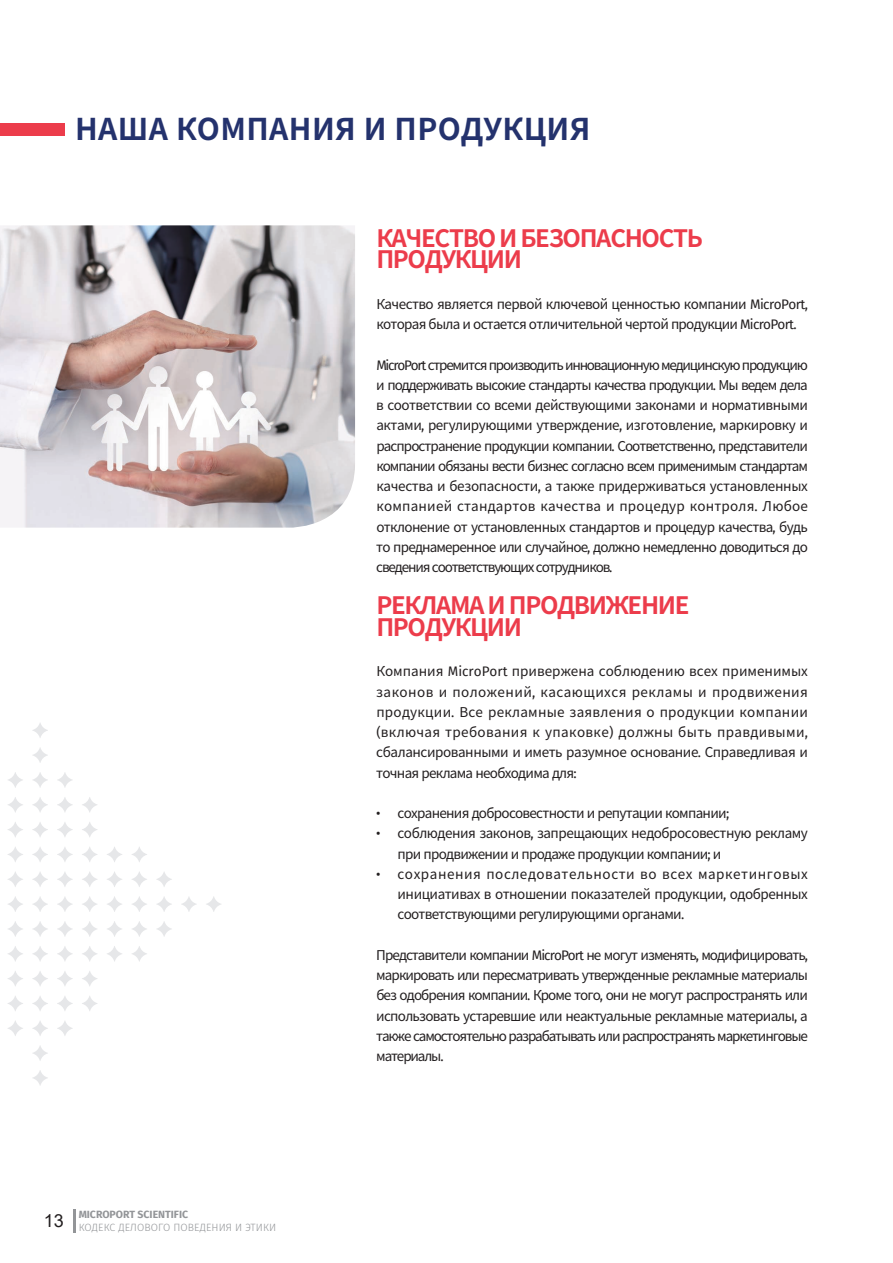
<style>
.page{position:relative;width:893px;height:1263px;background:#fff}
.page>*{position:absolute;margin:0;border:0;box-sizing:border-box;transform-origin:0 0}
.t1{font:700 30px "Noto Sans CJ Ktc";letter-spacing:.015em;color:#24326d}
.t2{font:700 24px/21.8px "Noto Sans CJ Ktc";letter-spacing:-.055em;color:#ec3c4b}
.t3{font:13.5px/20.2px "Noto Sans CJ Ktc";letter-spacing:-.055em;color:#231f20;text-align:justify}
.t4{font:13.5px/20.2px "Noto Sans CJ Ktc";letter-spacing:-.035em;color:#231f20}
.t5{font:300 10.5px/12.8px "Fira Sans";letter-spacing:.01em;color:#939598}
.s1{font-weight:700}
.s2{font-family:"Fira Sans"}
</style>
<div class="page">
<div style="left:0;top:124px;width:64px;height:12px;background:#ec3c4b"></div>
<hr style="left:73px;top:1209px;width:3px;height:23px;background:#939598">
<img style="left:0;top:225px;width:355px;height:303px">
<svg style="left:206px;top:896px;width:15px;height:16px"></svg>
<svg style="left:181px;top:897px;width:16px;height:15px"></svg>
<svg style="left:157px;top:897px;width:15px;height:15px"></svg>
<svg style="left:132px;top:896px;width:15px;height:16px"></svg>
<svg style="left:107px;top:896px;width:15px;height:16px"></svg>
<svg style="left:82px;top:896px;width:15px;height:16px"></svg>
<svg style="left:57px;top:897px;width:16px;height:15px"></svg>
<svg style="left:33px;top:897px;width:15px;height:15px"></svg>
<svg style="left:8px;top:896px;width:15px;height:16px"></svg>
<svg style="left:156px;top:872px;width:16px;height:15px"></svg>
<svg style="left:132px;top:872px;width:15px;height:15px"></svg>
<svg style="left:107px;top:871px;width:15px;height:16px"></svg>
<svg style="left:82px;top:872px;width:15px;height:15px"></svg>
<svg style="left:57px;top:872px;width:16px;height:15px"></svg>
<svg style="left:32px;top:872px;width:16px;height:15px"></svg>
<svg style="left:8px;top:872px;width:15px;height:15px"></svg>
<svg style="left:132px;top:847px;width:15px;height:15px"></svg>
<svg style="left:107px;top:847px;width:15px;height:15px"></svg>
<svg style="left:82px;top:847px;width:16px;height:15px"></svg>
<svg style="left:57px;top:847px;width:16px;height:15px"></svg>
<svg style="left:32px;top:847px;width:16px;height:15px"></svg>
<svg style="left:8px;top:847px;width:15px;height:15px"></svg>
<svg style="left:82px;top:822px;width:16px;height:15px"></svg>
<svg style="left:57px;top:822px;width:16px;height:15px"></svg>
<svg style="left:32px;top:822px;width:16px;height:15px"></svg>
<svg style="left:8px;top:822px;width:15px;height:15px"></svg>
<svg style="left:82px;top:797px;width:15px;height:15px"></svg>
<svg style="left:57px;top:797px;width:16px;height:15px"></svg>
<svg style="left:32px;top:797px;width:16px;height:15px"></svg>
<svg style="left:8px;top:797px;width:15px;height:16px"></svg>
<svg style="left:57px;top:772px;width:15px;height:15px"></svg>
<svg style="left:33px;top:772px;width:15px;height:16px"></svg>
<svg style="left:33px;top:748px;width:15px;height:15px"></svg>
<svg style="left:32px;top:723px;width:16px;height:15px"></svg>
<svg style="left:8px;top:772px;width:15px;height:16px"></svg>
<svg style="left:157px;top:921px;width:15px;height:16px"></svg>
<svg style="left:132px;top:921px;width:15px;height:16px"></svg>
<svg style="left:107px;top:921px;width:15px;height:16px"></svg>
<svg style="left:82px;top:921px;width:15px;height:16px"></svg>
<svg style="left:57px;top:921px;width:15px;height:15px"></svg>
<svg style="left:33px;top:921px;width:15px;height:16px"></svg>
<svg style="left:8px;top:921px;width:15px;height:16px"></svg>
<svg style="left:132px;top:946px;width:15px;height:16px"></svg>
<svg style="left:107px;top:946px;width:15px;height:16px"></svg>
<svg style="left:82px;top:946px;width:15px;height:16px"></svg>
<svg style="left:57px;top:946px;width:16px;height:15px"></svg>
<svg style="left:32px;top:946px;width:16px;height:15px"></svg>
<svg style="left:8px;top:946px;width:15px;height:16px"></svg>
<svg style="left:82px;top:971px;width:16px;height:15px"></svg>
<svg style="left:57px;top:971px;width:16px;height:15px"></svg>
<svg style="left:32px;top:971px;width:16px;height:15px"></svg>
<svg style="left:8px;top:971px;width:15px;height:15px"></svg>
<svg style="left:82px;top:996px;width:16px;height:15px"></svg>
<svg style="left:57px;top:996px;width:16px;height:15px"></svg>
<svg style="left:32px;top:996px;width:16px;height:15px"></svg>
<svg style="left:8px;top:996px;width:15px;height:15px"></svg>
<svg style="left:57px;top:1021px;width:16px;height:15px"></svg>
<svg style="left:32px;top:1021px;width:16px;height:15px"></svg>
<svg style="left:33px;top:1046px;width:15px;height:15px"></svg>
<svg style="left:33px;top:1070px;width:15px;height:15px"></svg>
<svg style="left:8px;top:1021px;width:15px;height:15px"></svg>
<h1 class="t1" style="left:75px;top:112px;width:517px">НАША КОМПАНИЯ И ПРОДУКЦИЯ</h1>
<p class="t5" style="left:44px;top:1208px;width:234px;text-indent:35px"><span class="s1">MICROPORT SCIENTIFIC<br></span><sup>13</sup> КОДЕКС ДЕЛОВОГО ПОВЕДЕНИЯ И ЭТИКИ</p>
<h2 class="t2" style="left:376px;top:227px;width:328px">КАЧЕСТВО И БЕЗОПАСНОСТЬ<br>ПРОДУКЦИИ</h2>
<p class="t3" style="left:376px;top:294px;width:433px">Качество является первой ключевой ценностью компании <span class="s2">MicroPort, </span>которая была и остается отличительной чертой продукции <span class="s2">MicroPort.</span></p>
<p class="t3" style="left:376px;top:355px;width:433px"><span class="s2">MicroPort</span> стремится производить инновационную медицинскую продукцию и поддерживать высокие стандарты качества продукции<span class="s2">.</span> Мы ведем дела в соответствии со всеми действующими законами и нормативными актами<span class="s2">,</span> регулирующими утверждение<span class="s2">,</span> изготовление<span class="s2">,</span> маркировку и распространение продукции компании<span class="s2">.</span> Соответственно<span class="s2">,</span> представители компании обязаны вести бизнес согласно всем применимым стандартам качества и безопасности<span class="s2">,</span> а также придерживаться установленных компанией стандартов качества и процедур контроля<span class="s2">.</span> Любое отклонение от установленных стандартов и процедур качества<span class="s2">,</span> будь то преднамеренное или случайное<span class="s2">,</span> должно немедленно доводиться до сведения соответствующих сотрудников<span class="s2">.</span></p>
<h2 class="t2" style="left:376px;top:595px;width:315px">РЕКЛАМА И ПРОДВИЖЕНИЕ<br>ПРОДУКЦИИ</h2>
<p class="t3" style="left:376px;top:661px;width:433px">Компания <span class="s2">MicroPort</span> привержена соблюдению всех применимых законов и положений<span class="s2">,</span> касающихся рекламы и продвижения продукции<span class="s2">.</span> Все рекламные заявления о продукции компании <span class="s2">(</span>включая требования к упаковке<span class="s2">)</span> должны быть правдивыми<span class="s2">, </span>сбалансированными и иметь разумное основание<span class="s2">.</span> Справедливая и точная реклама необходима для<span class="s2">:</span></p>
<p class="t3" style="left:376px;top:803px;width:354px"><span class="s2">•</span> сохранения добросовестности и репутации компании<span class="s2">;</span></p>
<p class="t4" style="left:398px;top:823px;width:412px;text-indent:-21px"><span class="s2">•</span> соблюдения законов<span class="s2">,</span> запрещающих недобросовестную рекламу при продвижении и продаже продукции компании<span class="s2">;</span> и</p>
<p class="t3" style="left:398px;top:864px;width:412px;text-indent:-21px"><span class="s2">•</span> сохранения последовательности во всех маркетинговых инициативах в отношении показателей продукции<span class="s2">,</span> одобренных соответствующими регулирующими органами<span class="s2">.</span></p>
<p class="t3" style="left:376px;top:945px;width:433px">Представители компании <span class="s2">MicroPort</span> не могут изменять<span class="s2">,</span> модифицировать<span class="s2">, </span>маркировать или пересматривать утвержденные рекламные материалы без одобрения компании<span class="s2">.</span> Кроме того<span class="s2">,</span> они не могут распространять или использовать устаревшие или неактуальные рекламные материалы<span class="s2">,</span> а также самостоятельно разрабатывать или распространять маркетинговые материалы<span class="s2">.</span></p>
</div>
